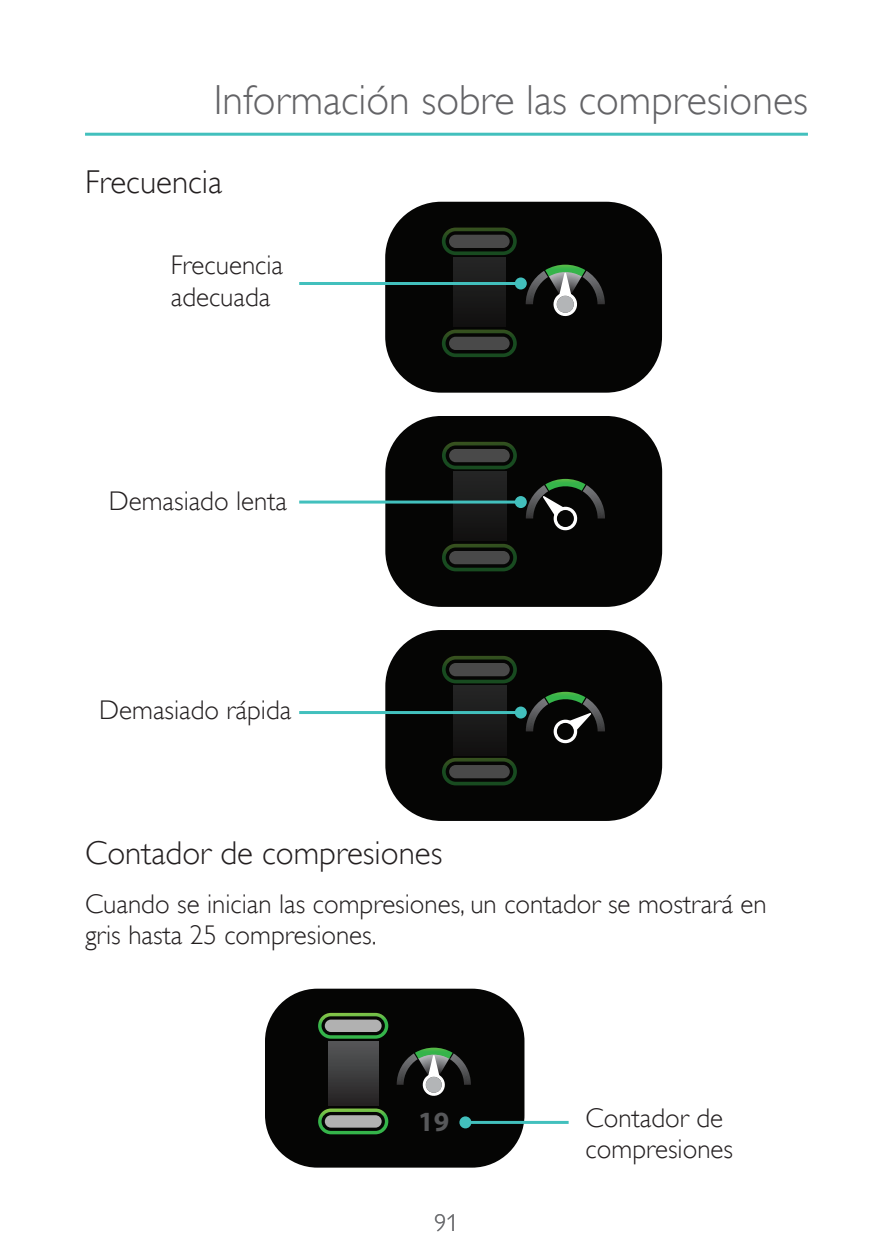
<style>
.page{position:relative;width:893px;height:1259px;background:#fff}
.page>*{position:absolute;margin:0;border:0;box-sizing:border-box;transform-origin:0 0}
.Heading_Right_Side{font:300 42px "Gill Alt One";color:#636366}
.SubHeading{font:300 33px "Gill Alt One";color:#231f20}
.t1{font:700 27.9px "Myriad Pro";color:#57585a}
.Body_Text{font:300 27px/31.5px "Gill Alt One";color:#231f20}
.t2{font:300 24px "Gill Alt One";color:#6c6d70}
</style>
<div class="page">
<hr style="left:85px;top:133px;width:723px;height:3px;background:#42c0bd">
<div style="left:265px;top:988px;width:259px;height:179px;background:#050504;border-radius:52px"></div>
<svg style="left:397px;top:1047px;width:74px;height:49px"></svg>
<svg style="left:318px;top:1013px;width:70px;height:25px"></svg>
<svg style="left:318px;top:1108px;width:70px;height:26px"></svg>
<div style="left:329px;top:1041px;width:49px;height:64px;background:linear-gradient(to bottom,#56585a,#262324)"></div>
<hr style="left:465px;top:1121px;width:104px;height:3px;background:#42c0bd">
<div style="left:459px;top:1116px;width:12px;height:12px;background:#42c0bd;border-radius:50%"></div>
<div style="left:385px;top:416px;width:277px;height:191px;background:#050504;border-radius:56px"></div>
<svg style="left:526px;top:479px;width:79px;height:52px"></svg>
<svg style="left:440px;top:441px;width:79px;height:131px"></svg>
<hr style="left:299px;top:500px;width:222px;height:3px;background:#42c0bd">
<div style="left:515px;top:496px;width:12px;height:12px;background:#42c0bd;border-radius:50%"></div>
<div style="left:385px;top:202px;width:277px;height:191px;background:#050504;border-radius:56px"></div>
<svg style="left:526px;top:265px;width:79px;height:52px"></svg>
<svg style="left:442px;top:227px;width:76px;height:130px"></svg>
<hr style="left:299px;top:282px;width:222px;height:3px;background:#42c0bd">
<div style="left:515px;top:277px;width:12px;height:12px;background:#42c0bd;border-radius:50%"></div>
<div style="left:385px;top:630px;width:277px;height:191px;background:#050504;border-radius:56px"></div>
<svg style="left:526px;top:692px;width:79px;height:52px"></svg>
<svg style="left:442px;top:656px;width:77px;height:130px"></svg>
<hr style="left:299px;top:711px;width:222px;height:3px;background:#42c0bd">
<div style="left:515px;top:706px;width:12px;height:12px;background:#42c0bd;border-radius:50%"></div>
<p class="Heading_Right_Side" style="left:214px;top:76px;width:596px">Información sobre las compresiones</p>
<p class="SubHeading" style="left:85px;top:163px;width:139px">Frecuencia</p>
<p class="Body_Text" style="left:171px;top:249px;width:114px">Frecuencia adecuada</p>
<p class="Body_Text" style="left:109px;top:485px;width:180px">Demasiado lenta</p>
<p class="Body_Text" style="left:99px;top:694px;width:193px">Demasiado rápida</p>
<p class="SubHeading" style="left:85px;top:834px;width:359px">Contador de compresiones</p>
<p class="Body_Text" style="left:85px;top:887px;width:683px">Cuando se inician las compresiones, un contador se mostrará en gris hasta 25 compresiones.</p>
<p class="t1" style="left:418px;top:1103px;width:32px">19</p>
<p class="Body_Text" style="left:586px;top:1101px;width:149px">Contador de compresiones</p>
<p class="t2" style="left:434px;top:1209px;width:25px">91</p>
</div>
